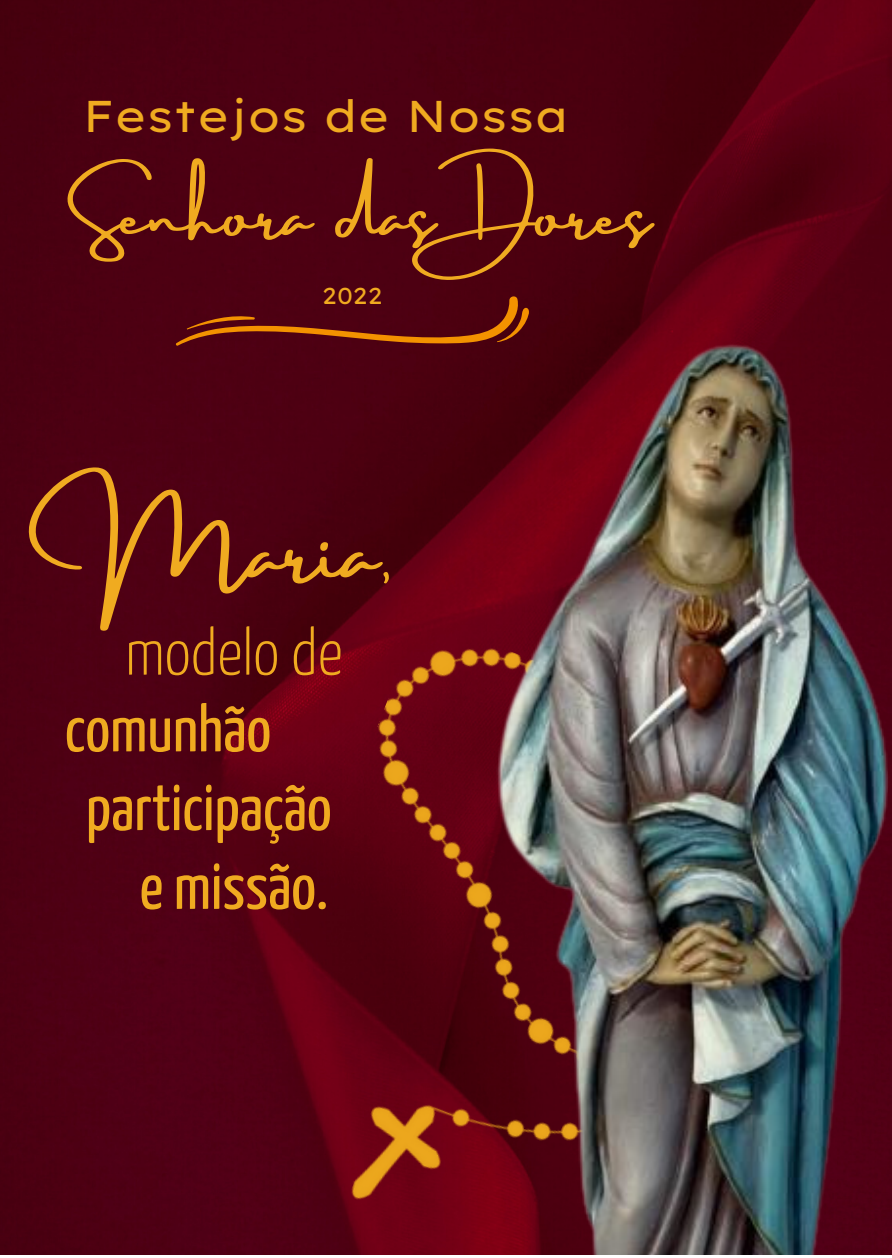
<style>
.page{position:relative;width:892px;height:1258px;background:#fff}
.page>*{position:absolute;margin:0;border:0;box-sizing:border-box;transform-origin:0 0}
.t1{font:82.8px "Amsterdam Three";color:#f0ab20}
.t2{font:65.7px "Yanone Kaffeesatz";color:#f0ab20}
.t3{font:300 65.7px "Yanone Kaffeesatz";color:#f0ab20}
.t4{font:64.8px "Amsterdam Three";color:#f0ab20}
.t5{font:44.4px "Lexend Exa";color:#f0ab20}
.t6{font:23.1px "Lexend Exa";color:#f0ab20}
</style>
<div class="page">
<img style="left:0;top:0;width:891px;height:1255px">
<img style="left:212px;top:616px;width:233px;height:639px">
<img style="left:445px;top:272px;width:446px;height:983px">
<svg style="left:175px;top:295px;width:355px;height:51px;background:#64140e"></svg>
<p class="t5" style="left:83px;top:88px;width:488px">Festejos de Nossa</p>
<p class="t4" style="left:79px;top:179px;width:572px">Senhora das Dores</p>
<p class="t6" style="left:322px;top:281px;width:62px">2022</p>
<p class="t1" style="left:73px;top:505px;width:324px">Maria,</p>
<p class="t3" style="left:125px;top:626px;width:219px">modelo de</p>
<p class="t2" style="left:65px;top:703px;width:208px">comunhão</p>
<p class="t2" style="left:86px;top:782px;width:247px">participação</p>
<p class="t2" style="left:140px;top:860px;width:190px">e missão.</p>
</div>
